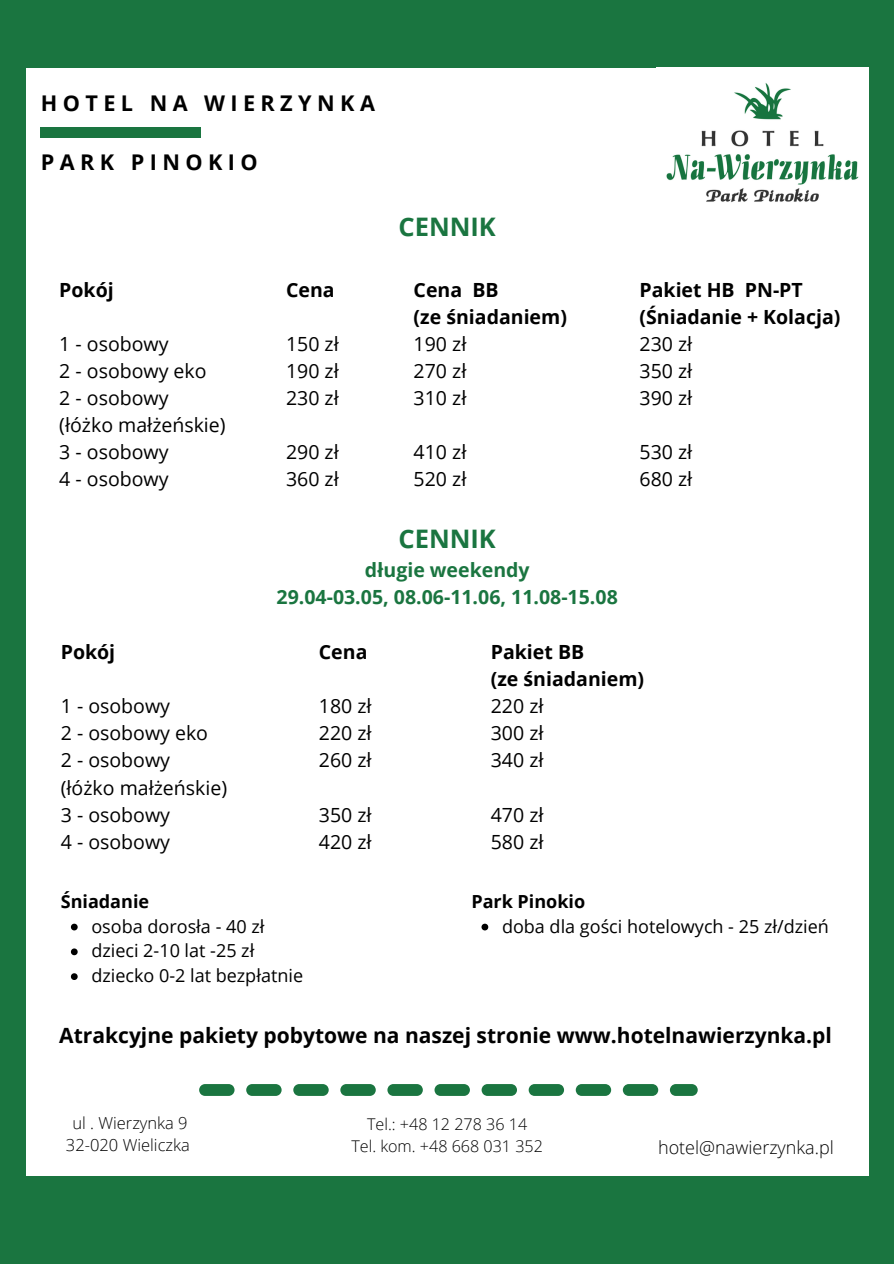
<style>
.page{position:relative;width:894px;height:1264px;background:#fff}
.page>*{position:absolute;margin:0;border:0;box-sizing:border-box;transform-origin:0 0}
.t1{font:700 25.5px "Open Sans";color:#1a7540}
.t2{font:700 21.6px "Open Sans";letter-spacing:.25em;color:#000}
.t3{font:700 21px "Open Sans";color:#000}
.t4{font:19.5px/27px "Open Sans";color:#000}
.t5{font:700 19.5px/27px "Open Sans";color:#000}
.t6{font:700 19.5px/27px "Open Sans";color:#1a7540;text-align:center}
.t7{font:18px/24.8px "Open Sans";color:#000}
.t8{font:300 18px "Open Sans";color:#000}
.t9{font:700 18px "Open Sans";color:#000}
.t10{font:300 16.5px/22.5px "Open Sans";color:#000;text-align:center}
.t11{font:300 16.05px/22.5px "Open Sans";color:#000;text-align:center}
</style>
<div class="page">
<div style="left:0;top:0;width:893px;height:1263px;background:#1a7540"></div>
<div style="left:26px;top:68px;width:842px;height:1107px;background:#fff"></div>
<div style="left:41px;top:128px;width:160px;height:10px;background:#1a7540"></div>
<img style="left:666px;top:83px;width:193px;height:120px">
<svg style="left:196px;top:926px;width:504px;height:250px"></svg>
<svg style="left:71px;top:923px;width:7px;height:7px"></svg>
<svg style="left:71px;top:948px;width:7px;height:7px"></svg>
<svg style="left:71px;top:973px;width:7px;height:7px"></svg>
<svg style="left:481px;top:923px;width:7px;height:7px"></svg>
<p class="t2" style="left:41px;top:88px;width:335px">HOTEL NA WIERZYNKA</p>
<p class="t2" style="left:41px;top:147px;width:218px">PARK PINOKIO</p>
<h1 class="t1" style="left:398px;top:209px;width:99px">CENNIK</h1>
<p class="t5" style="left:59px;top:276px;width:56px">Pokój</p>
<p class="t4" style="left:59px;top:330px;width:168px">1 - osobowy<br>2 - osobowy eko<br>2 - osobowy (łóżko małżeńskie)<br>3 - osobowy<br>4 - osobowy</p>
<p class="t5" style="left:286px;top:276px;width:50px">Cena</p>
<p class="t4" style="left:286px;top:330px;width:54px;text-align:justify">150 zł 190 zł 230 zł</p>
<p class="t4" style="left:286px;top:438px;width:54px">290 zł<br>360 zł</p>
<p class="t5" style="left:413px;top:276px;width:155px">Cena BB<br>(ze śniadaniem)</p>
<p class="t4" style="left:413px;top:330px;width:54px;text-align:justify">190 zł 270 zł 310 zł</p>
<p class="t4" style="left:413px;top:438px;width:54px">410 zł<br>520 zł</p>
<p class="t5" style="left:639px;top:276px;width:202px">Pakiet HB PN-PT (Śniadanie + Kolacja)</p>
<p class="t4" style="left:639px;top:330px;width:54px;text-align:justify">230 zł 350 zł 390 zł</p>
<p class="t4" style="left:639px;top:438px;width:54px">530 zł<br>680 zł</p>
<p class="t5" style="left:61px;top:638px;width:56px">Pokój</p>
<p class="t4" style="left:61px;top:692px;width:168px">1 - osobowy<br>2 - osobowy eko<br>2 - osobowy (łóżko małżeńskie)<br>3 - osobowy<br>4 - osobowy</p>
<h1 class="t1" style="left:398px;top:521px;width:99px">CENNIK</h1>
<p class="t6" style="left:276px;top:555px;width:342px">długie weekendy<br>29.04-03.05, 08.06-11.06, 11.08-15.08</p>
<p class="t5" style="left:319px;top:638px;width:50px">Cena</p>
<p class="t4" style="left:319px;top:692px;width:54px;text-align:justify">180 zł 220 zł 260 zł</p>
<p class="t4" style="left:319px;top:800px;width:54px">350 zł<br>420 zł</p>
<p class="t5" style="left:490px;top:638px;width:155px">Pakiet BB<br>(ze śniadaniem)</p>
<p class="t4" style="left:490px;top:692px;width:54px;text-align:justify">220 zł 300 zł 340 zł</p>
<p class="t4" style="left:490px;top:800px;width:54px">470 zł<br>580 zł</p>
<p class="t9" style="left:61px;top:888px;width:90px">Śniadanie</p>
<p class="t9" style="left:471px;top:888px;width:115px">Park Pinokio</p>
<p class="t7" style="left:91px;top:913px;width:213px">osoba dorosła - 40 zł dzieci 2-10 lat -25 zł dziecko 0-2 lat bezpłatnie</p>
<p class="t7" style="left:502px;top:913px;width:328px">doba dla gości hotelowych - 25 zł/dzień</p>
<p class="t3" style="left:59px;top:1020px;width:774px">Atrakcyjne pakiety pobytowe na naszej stronie www.hotelnawierzynka.pl</p>
<p class="t10" style="left:66px;top:1110px;width:125px">ul . Wierzynka 9<br>32-020 Wieliczka</p>
<p class="t11" style="left:351px;top:1112px;width:193px">Tel.: +48 12 278 36 14<br>Tel. kom. +48 668 031 352</p>
<p class="t8" style="left:658px;top:1134px;width:177px">hotel@nawierzynka.pl</p>
</div>
